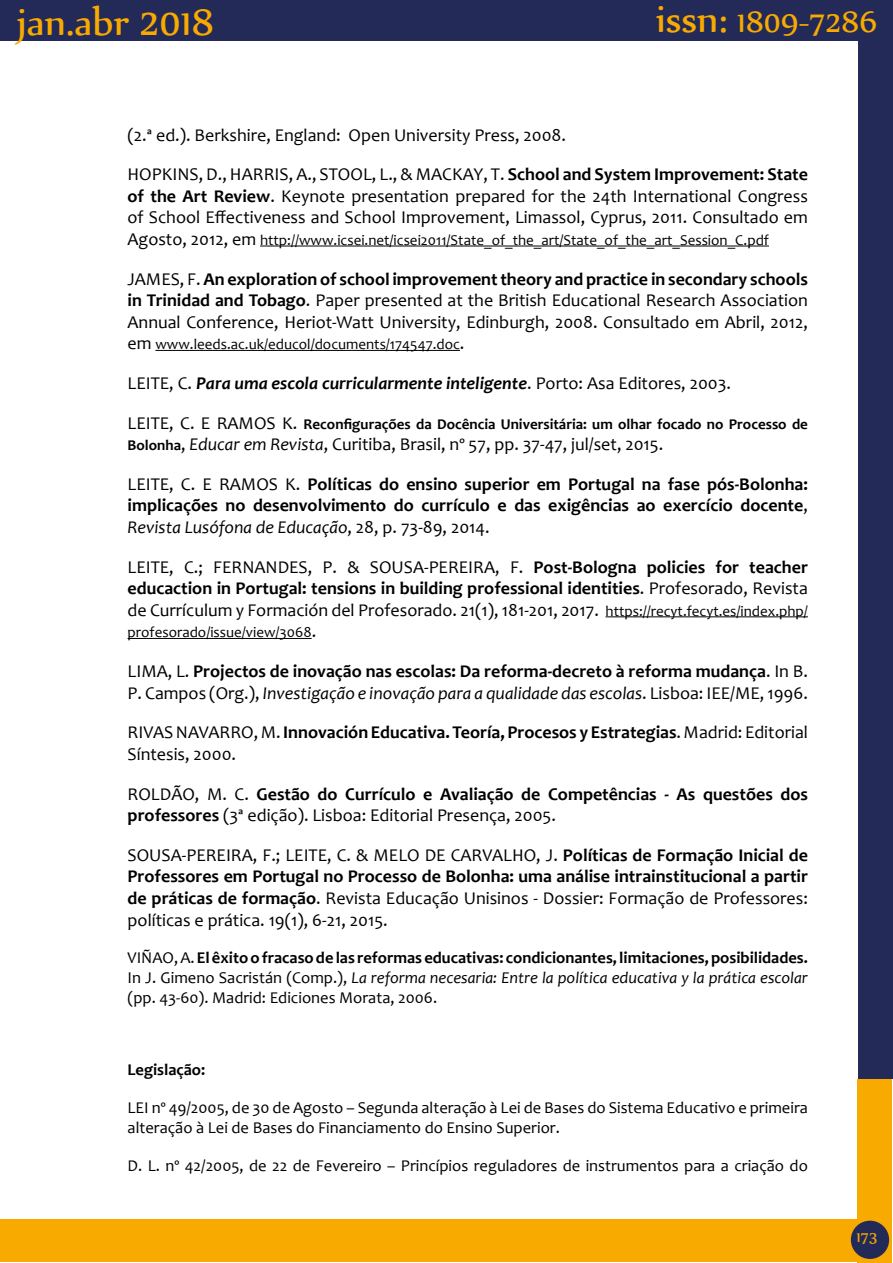
<style>
.page{position:relative;width:893px;height:1263px;background:#fff}
.page>*{position:absolute;margin:0;border:0;box-sizing:border-box;transform-origin:0 0}
.t1{font:45px "Nyala";color:#f8aa00}
.t2{font:36px "Nyala";color:#f8aa00}
.t3{font:18px/21.6px "Candara";color:#000;text-align:justify}
.t4{font:700 18px/21.6px "Candara";color:#000}
.t5{font:italic 700 18px "Candara";color:#000}
.t6{font:18px "Nyala";color:#f8aa00}
.t7{font:700 16.5px/19.8px "Candara";color:#000;text-align:justify}
.t8{font:16.5px/19.8px "Candara";color:#000}
.t9{font:15px "Candara";color:#000}
.t10{font:700 15px "Candara";color:#000}
.s1{font-size:45px}
.s2{font-weight:700}
.s3{font-size:18px}
.s4{font-weight:400;font-style:normal}
.s5{font-weight:400;font-size:18px}
.s6{font-weight:700;font-size:15px}
.s7{font-style:italic}
.s8{font-weight:400}
.s9{font-weight:400;font-style:italic}
.s10{font-size:15px}
</style>
<div class="page">
<div style="left:858px;top:0;width:34px;height:1079px;background:#232a57"></div>
<div style="left:0;top:0;width:890px;height:41px;background:#232a57"></div>
<div style="left:857px;top:1079px;width:34px;height:184px;background:#f8aa00"></div>
<div style="left:0;top:1219px;width:860px;height:43px;background:#f8aa00"></div>
<div style="left:851px;top:1221px;width:38px;height:38px;background:#232a57;border-radius:50%"></div>
<hr style="left:260px;top:246px;width:509px;height:1px;background:#000">
<hr style="left:155px;top:350px;width:305px;height:1px;background:#000">
<hr style="left:605px;top:617px;width:203px;height:1px;background:#000">
<hr style="left:128px;top:638px;width:184px;height:1px;background:#000">
<h1 class="t1" style="left:17px;top:-6px;width:199px">jan.abr 2018</h1>
<h2 class="t2" style="left:656px;top:0;width:223px"><span class="s1">issn:</span> 1809-7286</h2>
<p class="t3" style="left:128px;top:124px;width:440px">(2.ª ed.). Berkshire, England: Open University Press, 2008.</p>
<p class="t3" style="left:128px;top:163px;width:682px">HOPKINS, D., HARRIS, A., STOOL, L., &amp; MACKAY, T. <span class="s2">School and System Improvement: State of the Art Review</span>. Keynote presentation prepared for the 24th International Congress of School Effectiveness and School Improvement, Limassol, Cyprus, 2011. Consultado em</p>
<p class="t9" style="left:128px;top:231px;width:643px"><span class="s3">Agosto, 2012, em</span> http://www.icsei.net/icsei2011/State_of_the_art/State_of_the_art_Session_C.pdf</p>
<p class="t3" style="left:128px;top:268px;width:682px">JAMES, F. <span class="s2">An exploration of school improvement theory and practice in secondary schools in Trinidad and Tobago</span>. Paper presented at the British Educational Research Association Annual Conference, Heriot-Watt University, Edinburgh, 2008. Consultado em Abril, 2012,</p>
<p class="t9" style="left:128px;top:335px;width:338px"><span class="s3">em</span> www.leeds.ac.uk/educol/documents/174547.doc<span class="s3">.</span></p>
<p class="t5" style="left:128px;top:372px;width:605px"><span class="s4">LEITE, C.</span> Para uma escola curricularmente inteligente<span class="s4">. Porto: Asa Editores, 2003.</span></p>
<p class="t10" style="left:128px;top:414px;width:682px"><span class="s5">LEITE, C. E RAMOS K.</span> Reconfigurações da Docência Universitária: um olhar focado no Processo de</p>
<p class="t3" style="left:128px;top:433px;width:537px"><span class="s6">Bolonha</span>, <span class="s7">Educar em Revista</span>, Curitiba, Brasil, nº 57, pp. 37-47, jul/set, 2015.</p>
<p class="t4" style="left:128px;top:473px;width:682px;text-align:justify"><span class="s8">LEITE, C. E RAMOS K.</span> Políticas do ensino superior em Portugal na fase pós-Bolonha: implicações no desenvolvimento do currículo e das exigências ao exercício docente<span class="s8">, </span><span class="s9">Revista Lusófona de Educação</span><span class="s8">, 28, p. 73-89, 2014.</span></p>
<p class="t3" style="left:128px;top:556px;width:682px">LEITE, C.; FERNANDES, P. &amp; SOUSA-PEREIRA, F. <span class="s2">Post-Bologna policies for teacher educaction in Portugal: tensions in building professional identities</span>. Profesorado, Revista de Currículum y Formación del Profesorado. 21(1), 181-201, 2017. <span class="s10">https://recyt.fecyt.es/index.php/</span></p>
<p class="t9" style="left:128px;top:623px;width:190px">profesorado/issue/view/3068<span class="s3">.</span></p>
<p class="t4" style="left:128px;top:660px;width:682px"><span class="s8">LIMA, L.</span> Projectos de inovação nas escolas: Da reforma-decreto à reforma mudança<span class="s8">. In B.<br>P. Campos (Org.),</span> <span class="s9">Investigação e inovação para a qualidade das escolas</span><span class="s8">. Lisboa: IEE/ME, 1996.</span></p>
<p class="t4" style="left:128px;top:721px;width:682px"><span class="s8">RIVAS NAVARRO, M.</span> Innovación Educativa. Teoría, Procesos y Estrategias<span class="s8">. Madrid: Editorial<br>Síntesis, 2000.</span></p>
<p class="t4" style="left:128px;top:783px;width:682px"><span class="s8">ROLDÃO, M. C.</span> Gestão do Currículo e Avaliação de Competências - As questões dos professores <span class="s8">(3ª edição). Lisboa: Editorial Presença, 2005.</span></p>
<p class="t3" style="left:128px;top:844px;width:682px">SOUSA-PEREIRA, F.; LEITE, C. &amp; MELO DE CARVALHO, J. <span class="s2">Políticas de Formação Inicial de Professores em Portugal no Processo de Bolonha: uma análise intrainstitucional a partir de práticas de formação</span>. Revista Educação Unisinos - Dossier: Formação de Professores: políticas e prática. 19(1), 6-21, 2015.</p>
<p class="t7" style="left:128px;top:948px;width:682px"><span class="s8">VIÑAO, A.</span> El êxito o fracaso de las reformas educativas: condicionantes, limitaciones, posibilidades.<br><span class="s8">In J. Gimeno Sacristán (Comp.),</span> <span class="s9">La reforma necesaria: Entre la política educativa y la prática escolar </span><span class="s8">(pp. 43-60). Madrid: Ediciones Morata, 2006.</span></p>
<p class="t7" style="left:128px;top:1060px;width:79px">Legislação:</p>
<p class="t8" style="left:128px;top:1097px;width:682px">LEI nº 49/2005, de 30 de Agosto – Segunda alteração à Lei de Bases do Sistema Educativo e primeira alteração à Lei de Bases do Financiamento do Ensino Superior.</p>
<p class="t8" style="left:128px;top:1155px;width:682px">D. L. nº 42/2005, de 22 de Fevereiro – Princípios reguladores de instrumentos para a criação do</p>
<p class="t6" style="left:856px;top:1226px;width:22px">173</p>
</div>
